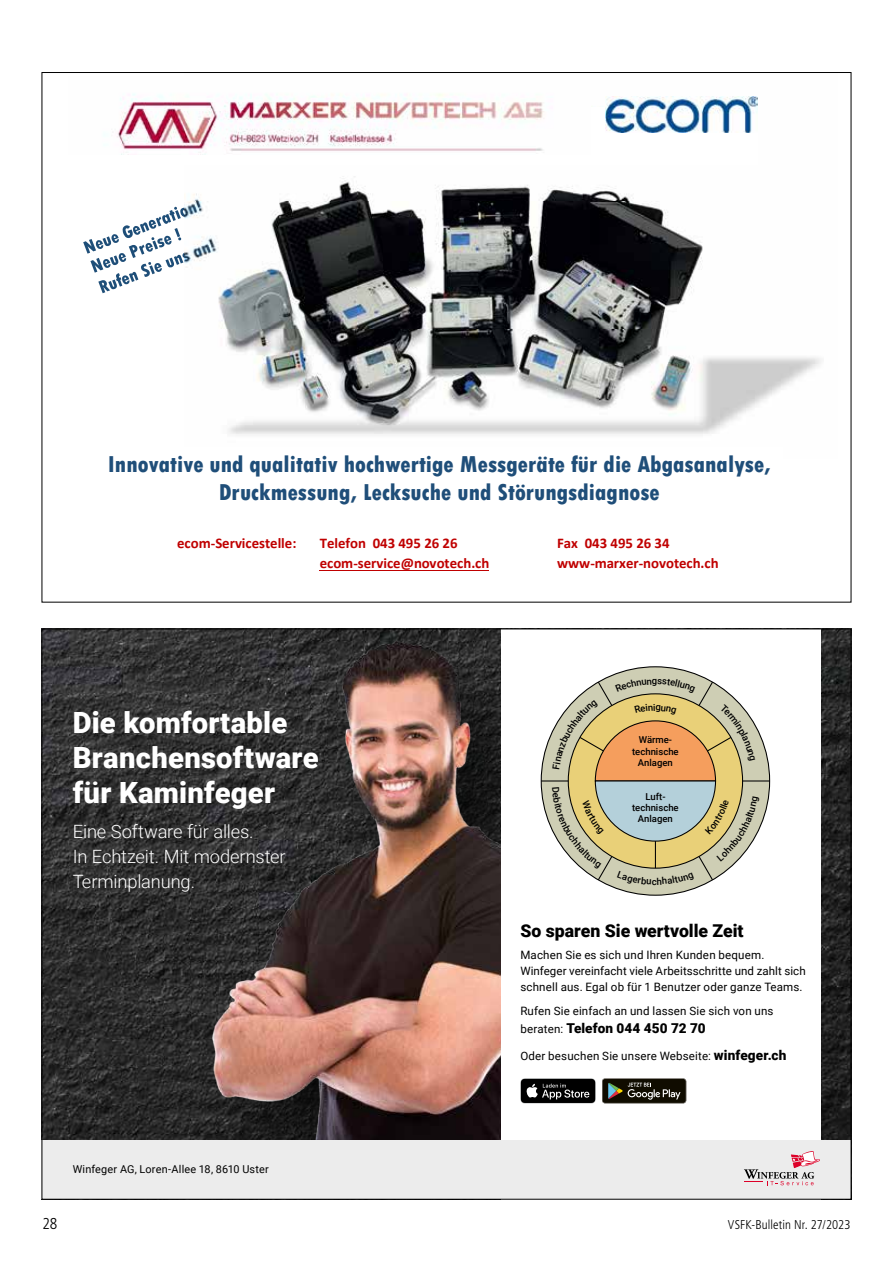
<style>
.page{position:relative;width:893px;height:1263px;background:#fff}
.page>*{position:absolute;margin:0;border:0;box-sizing:border-box;transform-origin:0 0}
.t1{font:900 29.25px/35.1px "Roboto";letter-spacing:.01em;color:#fff}
.t2{font:800 24.15px/28px "Tw Cen MT Condensed";color:#1f4e79;text-align:center}
.t3{font:300 18.3px/25px "Roboto";letter-spacing:-.01em;color:#fff}
.t4{font:900 17.7px "Roboto";color:#000}
.t5{font:300 condensed 15.75px "Frutiger LT Pro";color:#000}
.t6{font:700 14.85px "Calibri";letter-spacing:-.005em;color:#c00000}
.t7{font:900 13.65px "Roboto";letter-spacing:.005em;color:#000}
.t8{font:300 condensed 12.75px "Frutiger LT Pro";letter-spacing:.005em;color:#000}
.t9{font:11.55px/15.6px "Roboto";letter-spacing:.01em;color:#000}
.t10{font:10.8px "Roboto";letter-spacing:.015em;color:#000}
.t11{font:500 9.6px/11.4px "Roboto";color:#000;text-align:center}
.s1{font-weight:400;font-size:11.55px}
.s2{font-weight:900;font-size:13.65px}
</style>
<div class="page">
<svg style="left:83px;top:206px;width:101px;height:88px"></svg>
<img style="left:184px;top:176px;width:637px;height:258px">
<img style="left:104px;top:93px;width:440px;height:61px">
<hr style="left:320px;top:570px;width:169px;height:1px;background:#c00000">
<img style="left:605px;top:96px;width:153px;height:36px">
<img style="left:44px;top:631px;width:805px;height:509px">
<img style="left:197px;top:633px;width:304px;height:507px">
<div style="left:501px;top:629px;width:319px;height:570px;background:#fff"></div>
<svg style="left:602px;top:1078px;width:84px;height:25px;background:#353328"></svg>
<svg style="left:520px;top:1078px;width:76px;height:25px;background:#303030"></svg>
<div style="left:541px;top:667px;width:229px;height:228px;background:#ceceb4;border-radius:50%"></div>
<div style="left:42px;top:1140px;width:809px;height:59px;background:#ececec"></div>
<svg style="left:744px;top:1151px;width:76px;height:34px"></svg>
<svg style="left:541px;top:679px;width:229px;height:206px"></svg>
<h2 class="t2" style="left:108px;top:450px;width:665px">Innovative und qualitativ hochwertige Messgeräte für die Abgasanalyse,<br>Druckmessung, Lecksuche und Störungsdiagnose</h2>
<p class="t6" style="left:177px;top:534px;width:121px">ecom-Servicestelle:</p>
<p class="t6" style="left:320px;top:534px;width:139px">Telefon 043 495 26 26</p>
<p class="t6" style="left:557px;top:534px;width:114px">Fax 043 495 26 34</p>
<p class="t6" style="left:320px;top:554px;width:171px">ecom-service@novotech.ch</p>
<p class="t6" style="left:557px;top:554px;width:163px">www-marxer-novotech.ch</p>
<h1 class="t1" style="left:73px;top:704px;width:247px">Die komfortable<br>Branchensoftware für Kaminfeger</h1>
<h3 class="t3" style="left:73px;top:819px;width:214px">Eine Software für alles.<br>In Echtzeit. Mit modernster<br>Terminplanung.</h3>
<p class="t10" style="left:73px;top:1162px;width:197px">Winfeger AG, Loren-Allee 18, 8610 Uster</p>
<p class="t11" style="left:632px;top:734px;width:48px">Wärme&shy;technische<br>Anlagen</p>
<p class="t11" style="left:632px;top:790px;width:48px">Luft&shy;technische<br>Anlagen</p>
<h3 class="t4" style="left:520px;top:918px;width:225px">So sparen Sie wertvolle Zeit</h3>
<p class="t9" style="left:520px;top:947px;width:287px">Machen Sie es sich und Ihren Kunden bequem.<br>Winfeger vereinfacht viele Arbeitsschritte und zahlt sich schnell aus. Egal ob für 1 Benutzer oder ganze Teams.</p>
<p class="t9" style="left:520px;top:1003px;width:255px">Rufen Sie einfach an und lassen Sie sich von uns</p>
<p class="t7" style="left:520px;top:1019px;width:187px"><span class="s1">beraten:</span> Telefon 044 450 72 70</p>
<p class="t9" style="left:520px;top:1047px;width:268px">Oder besuchen Sie unsere Webseite: <span class="s2">winfeger.ch</span></p>
<h3 class="t5" style="left:43px;top:1214px;width:16px">28</h3>
<p class="t8" style="left:728px;top:1217px;width:124px">VSFK-Bulletin Nr. 27/2023</p>
</div>
